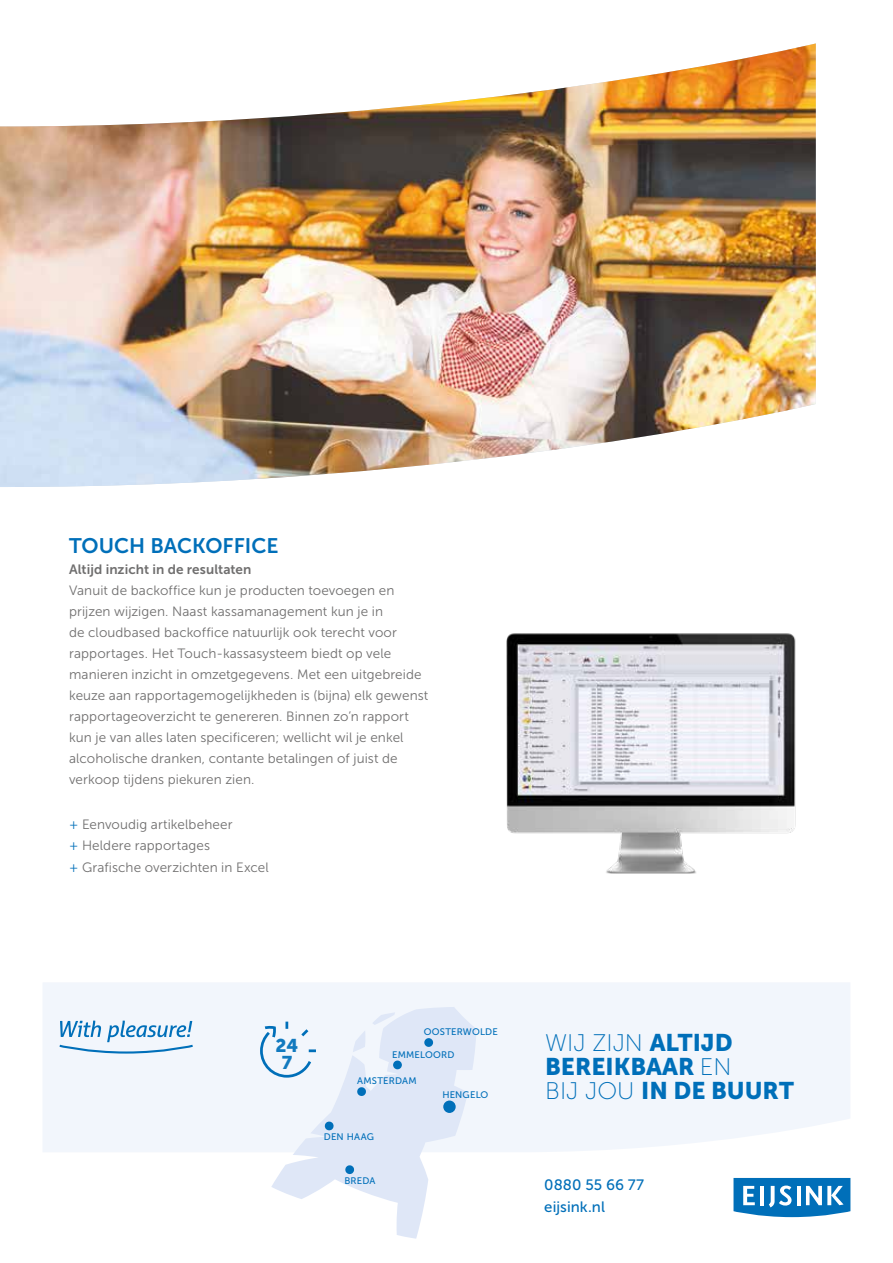
<style>
.page{position:relative;width:893px;height:1263px;background:#fff}
.page>*{position:absolute;margin:0;border:0;box-sizing:border-box;transform-origin:0 0}
.t1{font:24px/24px "Museo Sans 900";color:#006fb9}
.t2{font:24px "Museo Sans 100";color:#006fb9}
.t3{font:21px "Museo Sans 700";color:#006fb9}
.t4{font:18.45px/16.8px "Museo Sans 900";color:#127abf;text-align:center}
.t5{font:15px/21.3px "Museo Sans 500";letter-spacing:.005em;color:#006fb9}
.t6{font:13.5px/21px "Museo Sans 300";letter-spacing:.01em;color:#706f6f}
.t7{font:13.5px "Museo Sans 700";letter-spacing:.005em;color:#706f6f}
.t8{font:9.45px "Museo Sans 500";letter-spacing:.02em;color:#006fb9}
.s1{color:#006fb9}
.s2{font-family:"Museo Sans 900"}
.s3{font-family:"Museo Sans 100"}
</style>
<div class="page">
<img style="left:0;top:43px;width:816px;height:444px">
<div style="left:43px;top:983px;width:807px;height:169px;background:#f2f6fc"></div>
<svg style="left:733px;top:1178px;width:117px;height:39px"></svg>
<svg style="left:60px;top:1020px;width:133px;height:33px"></svg>
<svg style="left:271px;top:1007px;width:206px;height:232px"></svg>
<div style="left:443px;top:1100px;width:13px;height:13px;background:#006fb9;border-radius:50%"></div>
<div style="left:424px;top:1038px;width:9px;height:9px;background:#006fb9;border-radius:50%"></div>
<svg style="left:345px;top:1165px;width:10px;height:10px"></svg>
<div style="left:393px;top:1060px;width:9px;height:9px;background:#006fb9;border-radius:50%"></div>
<svg style="left:357px;top:1086px;width:10px;height:10px"></svg>
<svg style="left:324px;top:1121px;width:10px;height:10px"></svg>
<svg style="left:353px;top:1030px;width:12px;height:22px"></svg>
<svg style="left:372px;top:1012px;width:23px;height:13px"></svg>
<svg style="left:259px;top:1021px;width:57px;height:58px"></svg>
<img style="left:506px;top:633px;width:290px;height:241px">
<h2 class="t3" style="left:69px;top:534px;width:211px">TOUCH BACKOFFICE</h2>
<p class="t7" style="left:69px;top:562px;width:184px">Altijd inzicht in de resultaten</p>
<p class="t6" style="left:69px;top:580px;width:361px">Vanuit de backoffice kun je producten toevoegen en prijzen wijzigen. Naast kassamanagement kun je in<br>de cloudbased backoffice natuurlijk ook terecht voor rapportages. Het Touch-kassasysteem biedt op vele manieren inzicht in omzetgegevens. Met een uitgebreide keuze aan rapportagemogelijkheden is (bijna) elk gewenst rapportageoverzicht te genereren. Binnen zo’n rapport kun je van alles laten specificeren; wellicht wil je enkel alcoholische dranken, contante betalingen of juist de verkoop tijdens piekuren zien.</p>
<p class="t6" style="left:69px;top:814px;width:201px"><span class="s1">+</span> Eenvoudig artikelbeheer<br><span class="s1">+</span> Heldere rapportages<br><span class="s1">+</span> Grafische overzichten in Excel</p>
<h3 class="t4" style="left:275px;top:1037px;width:24px">24<br>7</h3>
<p class="t8" style="left:424px;top:1027px;width:76px">OOSTERWOLDE</p>
<p class="t8" style="left:392px;top:1049px;width:64px">EMMELOORD</p>
<p class="t8" style="left:357px;top:1076px;width:61px">AMSTERDAM</p>
<p class="t8" style="left:324px;top:1131px;width:52px">DEN HAAG</p>
<p class="t8" style="left:344px;top:1176px;width:33px">BREDA</p>
<p class="t8" style="left:442px;top:1089px;width:48px">HENGELO</p>
<h1 class="t2" style="left:545px;top:1029px;width:189px">WIJ ZIJN <span class="s2">ALTIJD</span></h1>
<h1 class="t1" style="left:545px;top:1054px;width:250px">BEREIKBAAR <span class="s3">EN<br>BIJ JOU</span> IN DE BUURT</h1>
<p class="t5" style="left:544px;top:1175px;width:101px">0880 55 66 77 eijsink.nl</p>
</div>
